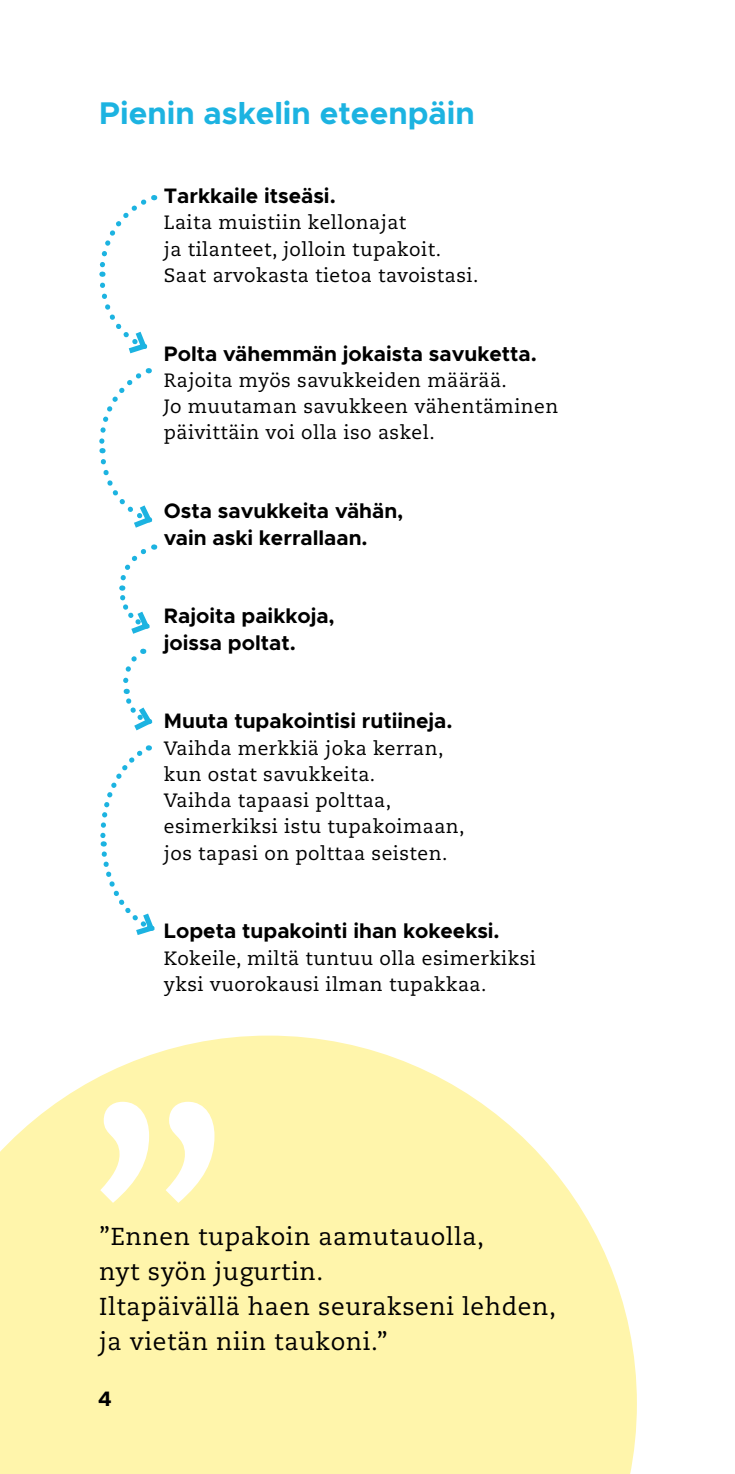
<style>
.page{position:relative;width:735px;height:1474px;background:#fff}
.page>*{position:absolute;margin:0;border:0;box-sizing:border-box;transform-origin:0 0}
.Otsikko1{font:700 31.5px "Metropolis";color:#1cb3e1}
.Sitaatti{font:24.5px "Caecilia LT Std";letter-spacing:.025em;color:#000}
.Ots2{font:700 21px "Metropolis";color:#000}
.Leipis{font:19.25px "Caecilia LT Std";letter-spacing:.025em;color:#000}
</style>
<div class="page">
<svg style="left:0;top:1035px;width:636px;height:438px;background:#fff6b6"></svg>
<svg style="left:99px;top:195px;width:56px;height:159px"></svg>
<svg style="left:99px;top:368px;width:54px;height:160px"></svg>
<svg style="left:119px;top:544px;width:36px;height:90px"></svg>
<svg style="left:123px;top:648px;width:30px;height:83px"></svg>
<svg style="left:100px;top:745px;width:55px;height:190px"></svg>
<svg style="left:100px;top:1101px;width:114px;height:101px"></svg>
<p class="Otsikko1" style="left:99px;top:93px;width:377px">Pienin askelin eteenpäin</p>
<p class="Ots2" style="left:164px;top:182px;width:173px">Tarkkaile itseäsi.</p>
<p class="Leipis" style="left:164px;top:211px;width:244px">Laita muistiin kellonajat</p>
<p class="Leipis" style="left:164px;top:238px;width:278px">ja tilanteet, jolloin tupakoit.</p>
<p class="Leipis" style="left:164px;top:264px;width:316px">Saat arvokasta tietoa tavoistasi.</p>
<p class="Ots2" style="left:164px;top:340px;width:374px">Polta vähemmän jokaista savuketta.</p>
<p class="Leipis" style="left:164px;top:369px;width:344px">Rajoita myös savukkeiden määrää.</p>
<p class="Leipis" style="left:164px;top:395px;width:396px">Jo muutaman savukkeen vähentäminen</p>
<p class="Leipis" style="left:164px;top:421px;width:272px">päivittäin voi olla iso askel.</p>
<p class="Ots2" style="left:164px;top:497px;width:241px">Osta savukkeita vähän,</p>
<p class="Ots2" style="left:164px;top:524px;width:205px">vain aski kerrallaan.</p>
<p class="Ots2" style="left:164px;top:602px;width:172px">Rajoita paikkoja,</p>
<p class="Ots2" style="left:164px;top:629px;width:133px">joissa poltat.</p>
<p class="Ots2" style="left:164px;top:707px;width:290px">Muuta tupakointisi rutiineja.</p>
<p class="Leipis" style="left:164px;top:736px;width:281px">Vaihda merkkiä joka kerran,</p>
<p class="Leipis" style="left:164px;top:763px;width:213px">kun ostat savukkeita.</p>
<p class="Leipis" style="left:164px;top:789px;width:228px">Vaihda tapaasi polttaa,</p>
<p class="Leipis" style="left:164px;top:815px;width:302px">esimerkiksi istu tupakoimaan,</p>
<p class="Leipis" style="left:164px;top:841px;width:285px">jos tapasi on polttaa seisten.</p>
<p class="Ots2" style="left:164px;top:917px;width:337px">Lopeta tupakointi ihan kokeeksi.</p>
<p class="Leipis" style="left:164px;top:946px;width:373px">Kokeile, miltä tuntuu olla esimerkiksi</p>
<p class="Leipis" style="left:164px;top:973px;width:324px">yksi vuorokausi ilman tupakkaa.</p>
<p class="Sitaatti" style="left:99px;top:1221px;width:386px">”Ennen tupakoin aamutauolla,</p>
<p class="Sitaatti" style="left:99px;top:1256px;width:225px">nyt syön jugurtin.</p>
<p class="Sitaatti" style="left:99px;top:1291px;width:457px">Iltapäivällä haen seurakseni lehden,</p>
<p class="Sitaatti" style="left:99px;top:1326px;width:290px">ja vietän niin taukoni.”</p>
<p class="Ots2" style="left:98px;top:1385px;width:15px">4</p>
</div>
